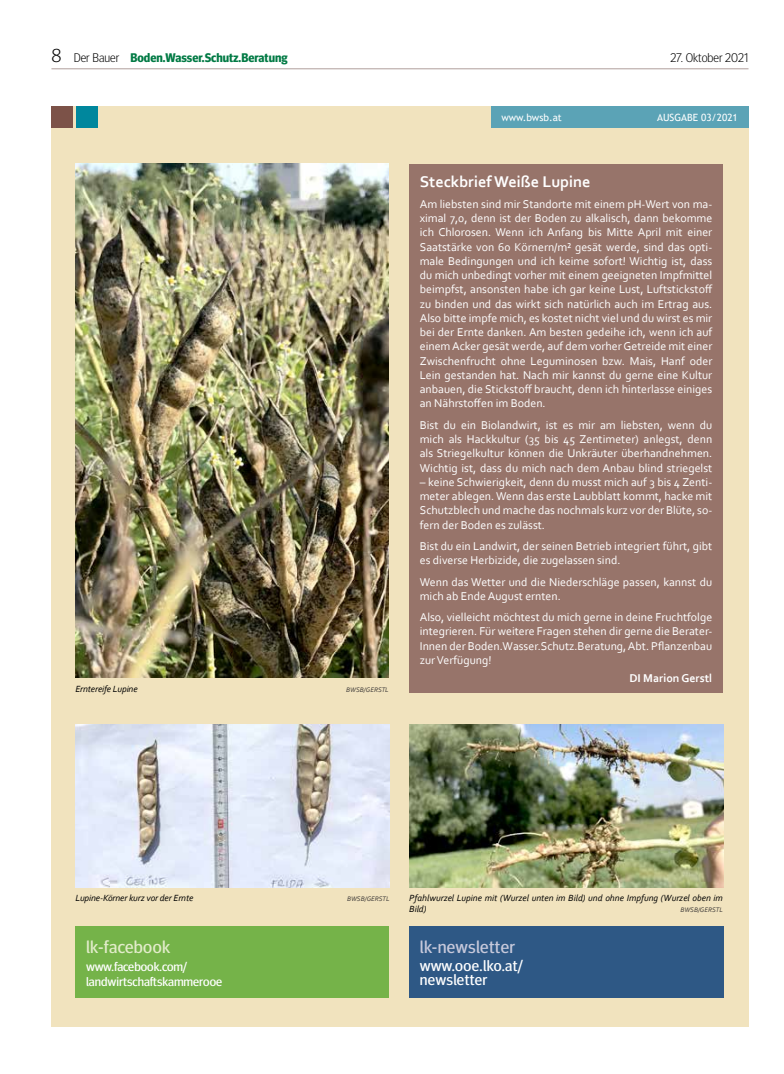
<style>
.page{position:relative;width:784px;height:1074px;background:#fff}
.page>*{position:absolute;margin:0;border:0;box-sizing:border-box;transform-origin:0 0}
.t1{font:17.5px "Meta Head OT";letter-spacing:.02em;color:#c7c9db;scale:1.05 1}
.t2{font:17.5px "Meta Head OT";letter-spacing:.02em;color:#e2ecca;scale:1.05 1}
.t3{font:700 16.25px "Corbel";color:#fff}
.t4{font:15.25px/14.5px "Meta Head OT";letter-spacing:.02em;color:#fff;scale:1.05 1}
.t5{font:12.5px/14.8px "Meta Head OT";color:#fff;scale:1.05 1}
.t6{font:700 12.5px "Meta Head OT";color:#007a44}
.t7{font:300 12.5px "Meta Head OT";color:#000}
.t8{font:11.88px/14.2px "Corbel";color:#fff;text-align:justify}
.t9{font:700 11.88px "Corbel";color:#fff}
.t10{font:10px "Trebuchet MS";color:#fff}
.t11{font:italic 9.38px/10.6px "Corbel";color:#000}
.t12{font:italic 6.88px "Corbel";color:#423e3b}
.s1{font-weight:300;font-size:18.75px;color:#000}
.s2{font-weight:300;color:#000}
</style>
<div class="page">
<hr style="left:51px;top:68px;width:697px;height:1px;background:#b09f9c">
<div style="left:51px;top:106px;width:697px;height:920px;background:#f1e3be"></div>
<div style="left:51px;top:106px;width:22px;height:22px;background:#7c5248"></div>
<div style="left:76px;top:106px;width:21px;height:22px;background:#00879d"></div>
<div style="left:490px;top:106px;width:258px;height:22px;background:#5ba3b6"></div>
<img style="left:75px;top:724px;width:314px;height:163px">
<img style="left:409px;top:724px;width:314px;height:163px">
<div style="left:75px;top:926px;width:313px;height:72px;background:#75b349"></div>
<div style="left:409px;top:926px;width:314px;height:72px;background:#2e5885"></div>
<img style="left:75px;top:164px;width:313px;height:514px">
<div style="left:409px;top:164px;width:313px;height:528px;background:#97746a"></div>
<p class="t6" style="left:51px;top:51px;width:237px"><span class="s1">8</span> <span class="s2">Der Bauer</span> Boden.Wasser.Schutz.Beratung</p>
<p class="t7" style="left:670px;top:51px;width:80px">27. Oktober 2021</p>
<p class="t10" style="left:501px;top:111px;width:62px">www.bwsb.at</p>
<p class="t10" style="left:656px;top:111px;width:82px">AUSGABE 03/2021</p>
<p class="t11" style="left:75px;top:683px;width:64px">Erntereife Lupine</p>
<p class="t12" style="left:346px;top:685px;width:44px">BWSB/GERSTL</p>
<h2 class="t3" style="left:419px;top:171px;width:172px">Steckbrief Weiße Lupine</h2>
<p class="t8" style="left:419px;top:196px;width:294px">Am liebsten sind mir Standorte mit einem pH-Wert von ma&shy;ximal 7,0, denn ist der Boden zu alkalisch, dann bekomme ich Chlorosen. Wenn ich Anfang bis Mitte April mit einer Saatstärke von 60 Körnern/m² gesät werde, sind das opti&shy;male Bedingungen und ich keime sofort! Wichtig ist, dass du mich unbedingt vorher mit einem geeigneten Impfmittel beimpfst, ansonsten habe ich gar keine Lust, Luftstickstoff zu binden und das wirkt sich natürlich auch im Ertrag aus.<br>Also bitte impfe mich, es kostet nicht viel und du wirst es mir bei der Ernte danken. Am besten gedeihe ich, wenn ich auf einem Acker gesät werde, auf dem vorher Getreide mit einer Zwischenfrucht ohne Leguminosen bzw. Mais, Hanf oder Lein gestanden hat. Nach mir kannst du gerne eine Kultur anbauen, die Stickstoff braucht, denn ich hinterlasse einiges an Nährstoffen im Boden.</p>
<p class="t8" style="left:419px;top:417px;width:294px">Bist du ein Biolandwirt, ist es mir am liebsten, wenn du mich als Hackkultur (35 bis 45 Zentimeter) anlegst, denn als Striegelkultur können die Unkräuter überhandnehmen.<br>Wichtig ist, dass du mich nach dem Anbau blind striegelst</p>
<p class="t8" style="left:419px;top:474px;width:294px">– keine Schwierigkeit, denn du musst mich auf 3 bis 4 Zenti&shy;meter ablegen. Wenn das erste Laubblatt kommt, hacke mit Schutzblech und mache das nochmals kurz vor der Blüte, so&shy;fern der Boden es zulässt.</p>
<p class="t8" style="left:419px;top:538px;width:294px">Bist du ein Landwirt, der seinen Betrieb integriert führt, gibt es diverse Herbizide, die zugelassen sind.</p>
<p class="t8" style="left:419px;top:574px;width:294px">Wenn das Wetter und die Niederschläge passen, kannst du mich ab Ende August ernten.</p>
<p class="t8" style="left:419px;top:610px;width:294px">Also, vielleicht möchtest du mich gerne in deine Fruchtfolge integrieren. Für weitere Fragen stehen dir gerne die Berater-Innen der Boden.Wasser.Schutz.Beratung, Abt. Pflanzenbau zur Verfügung!</p>
<p class="t9" style="left:629px;top:670px;width:84px">DI Marion Gerstl</p>
<p class="t11" style="left:75px;top:892px;width:119px">Lupine-Körner kurz vor der Ernte</p>
<p class="t12" style="left:347px;top:895px;width:44px">BWSB/GERSTL</p>
<p class="t11" style="left:409px;top:892px;width:315px">Pfahlwurzel Lupine mit (Wurzel unten im Bild) und ohne Impfung (Wurzel oben im<br>Bild)</p>
<p class="t12" style="left:680px;top:905px;width:44px">BWSB/GERSTL</p>
<h1 class="t2" style="left:86px;top:936px;width:82px">lk-facebook</h1>
<p class="t5" style="left:86px;top:959px;width:131px">www.facebook.com/ landwirtschaftskammerooe</p>
<h1 class="t1" style="left:419px;top:936px;width:92px">lk-newsletter</h1>
<p class="t4" style="left:419px;top:958px;width:100px">www.ooe.lko.at/ newsletter</p>
</div>
